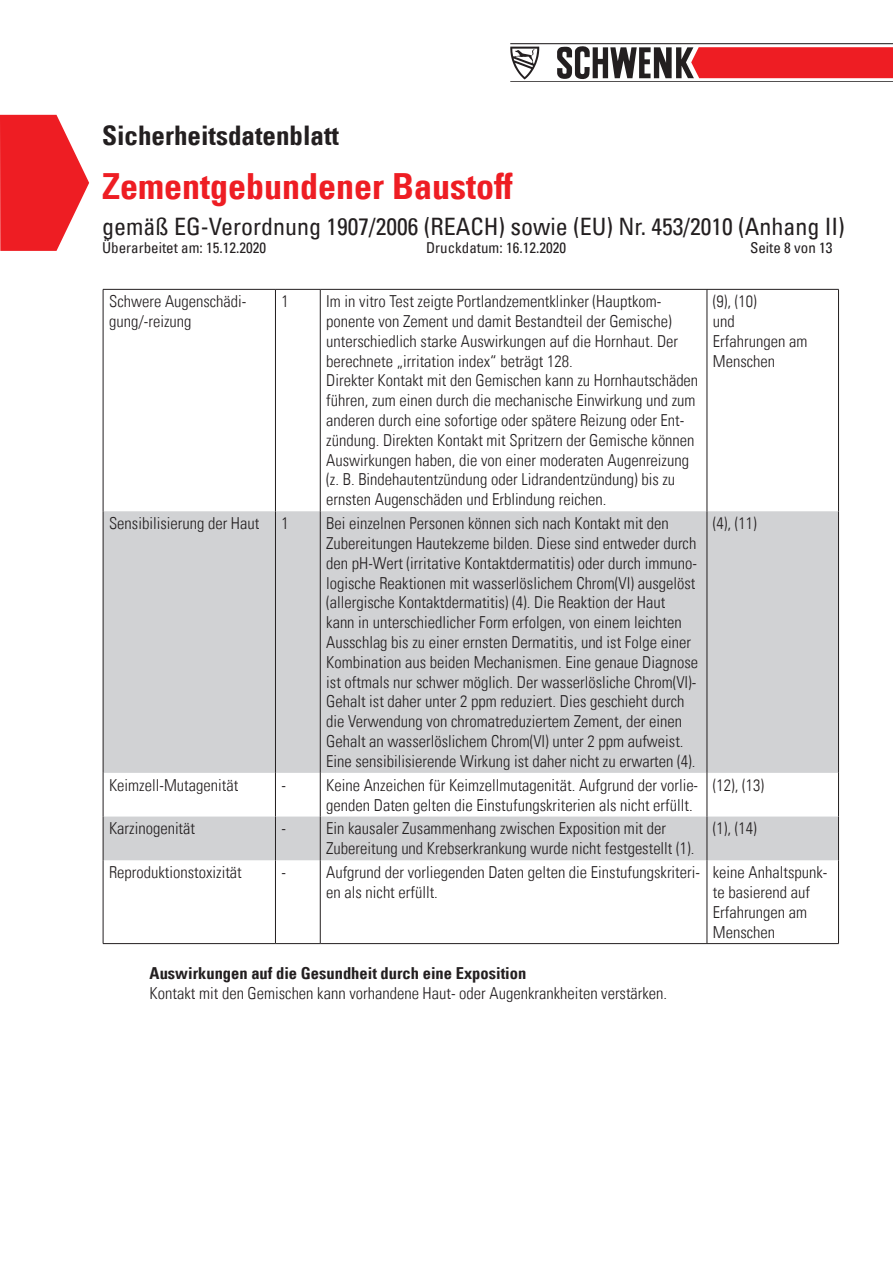
<style>
.page{position:relative;width:893px;height:1263px;background:#fff}
.page>*{position:absolute;margin:0;border:0;box-sizing:border-box;transform-origin:0 0}
.t1{font:36px "Univers Com 67 Bold Cond";color:#ee1d23}
.t2{font:27px "Univers Com 67 Bold Cond";color:#231f20}
.t3{font:condensed 24px "Univers Com 57";color:#231f20}
.t4{font:16.5px/19.8px "Univers Com 47 Light Cond";color:#231f20}
.t5{font:16.5px "Univers Com 67 Bold Cond";color:#231f20}
.t6{font:condensed 15px "Univers Com 57";color:#231f20}
</style>
<div class="page">
<hr style="left:510px;top:81px;width:383px;height:1px;background:#231f20">
<hr style="left:510px;top:43px;width:383px;height:1px;background:#231f20">
<svg style="left:510px;top:47px;width:29px;height:32px"></svg>
<svg style="left:557px;top:46px;width:336px;height:33px"></svg>
<svg style="left:0;top:115px;width:89px;height:136px"></svg>
<svg style="left:104px;top:511px;width:734px;height:349px;background:#d6d7d9"></svg>
<hr style="left:103px;top:289px;width:172px;height:1px;background:#231f20">
<hr style="left:103px;top:290px;width:1px;height:221px;background:#231f20">
<hr style="left:275px;top:289px;width:45px;height:1px;background:#231f20">
<hr style="left:275px;top:290px;width:1px;height:221px;background:#231f20">
<hr style="left:320px;top:289px;width:387px;height:1px;background:#231f20">
<hr style="left:320px;top:290px;width:1px;height:221px;background:#231f20">
<hr style="left:707px;top:289px;width:132px;height:1px;background:#231f20">
<hr style="left:707px;top:290px;width:1px;height:221px;background:#231f20">
<hr style="left:838px;top:290px;width:1px;height:221px;background:#231f20">
<hr style="left:103px;top:511px;width:1px;height:262px;background:#231f20">
<hr style="left:275px;top:511px;width:1px;height:262px;background:#231f20">
<hr style="left:320px;top:511px;width:1px;height:262px;background:#231f20">
<hr style="left:707px;top:511px;width:1px;height:262px;background:#231f20">
<hr style="left:838px;top:511px;width:1px;height:262px;background:#231f20">
<hr style="left:103px;top:773px;width:1px;height:43px;background:#231f20">
<hr style="left:275px;top:773px;width:1px;height:43px;background:#231f20">
<hr style="left:320px;top:773px;width:1px;height:43px;background:#231f20">
<hr style="left:707px;top:773px;width:1px;height:43px;background:#231f20">
<hr style="left:838px;top:773px;width:1px;height:43px;background:#231f20">
<hr style="left:103px;top:816px;width:1px;height:44px;background:#231f20">
<hr style="left:275px;top:816px;width:1px;height:44px;background:#231f20">
<hr style="left:320px;top:816px;width:1px;height:44px;background:#231f20">
<hr style="left:707px;top:816px;width:1px;height:44px;background:#231f20">
<hr style="left:838px;top:816px;width:1px;height:44px;background:#231f20">
<hr style="left:103px;top:860px;width:1px;height:83px;background:#231f20">
<hr style="left:275px;top:860px;width:1px;height:83px;background:#231f20">
<hr style="left:320px;top:860px;width:1px;height:83px;background:#231f20">
<hr style="left:707px;top:860px;width:1px;height:83px;background:#231f20">
<hr style="left:838px;top:860px;width:1px;height:83px;background:#231f20">
<hr style="left:103px;top:943px;width:172px;height:1px;background:#231f20">
<hr style="left:275px;top:943px;width:45px;height:1px;background:#231f20">
<hr style="left:320px;top:943px;width:387px;height:1px;background:#231f20">
<hr style="left:707px;top:943px;width:132px;height:1px;background:#231f20">
<h2 class="t2" style="left:102px;top:119px;width:239px">Sicherheitsdatenblatt</h2>
<h1 class="t1" style="left:102px;top:164px;width:412px">Zementgebundener Baustoff</h1>
<h3 class="t3" style="left:102px;top:211px;width:744px">gemäß EG-Verordnung 1907/2006 (REACH) sowie (EU) Nr. 453/2010 (Anhang II)</h3>
<p class="t6" style="left:102px;top:238px;width:166px">Überarbeitet am: 15.12.2020</p>
<p class="t6" style="left:426px;top:238px;width:141px">Druckdatum: 16.12.2020</p>
<p class="t6" style="left:750px;top:238px;width:84px">Seite 8 von 13</p>
<p class="t4" style="left:109px;top:292px;width:139px">Schwere Augenschädi&shy;gung/-reizung</p>
<p class="t4" style="left:281px;top:292px;width:9px">1</p>
<p class="t4" style="left:326px;top:292px;width:374px">Im in vitro Test zeigte Portlandzementklinker (Hauptkom&shy;ponente von Zement und damit Bestandteil der Gemische) unterschiedlich starke Auswirkungen auf die Hornhaut. Der berechnete „irritation index“ beträgt 128.<br>Direkter Kontakt mit den Gemischen kann zu Hornhautschäden führen, zum einen durch die mechanische Einwirkung und zum anderen durch eine sofortige oder spätere Reizung oder Ent&shy;zündung. Direkten Kontakt mit Spritzern der Gemische können Auswirkungen haben, die von einer moderaten Augenreizung (z. B. Bindehautentzündung oder Lidrandentzündung) bis zu ernsten Augenschäden und Erblindung reichen.</p>
<p class="t4" style="left:713px;top:292px;width:96px">(9), (10)<br>und<br>Erfahrungen am<br>Menschen</p>
<p class="t4" style="left:109px;top:513px;width:152px">Sensibilisierung der Haut</p>
<p class="t4" style="left:281px;top:513px;width:9px">1</p>
<p class="t4" style="left:326px;top:513px;width:373px">Bei einzelnen Personen können sich nach Kontakt mit den Zubereitungen Hautekzeme bilden. Diese sind entweder durch den pH-Wert (irritative Kontaktdermatitis) oder durch immuno&shy;logische Reaktionen mit wasserlöslichem Chrom(VI) ausgelöst (allergische Kontaktdermatitis) (4). Die Reaktion der Haut<br>kann in unterschiedlicher Form erfolgen, von einem leichten Ausschlag bis zu einer ernsten Dermatitis, und ist Folge einer Kombination aus beiden Mechanismen. Eine genaue Diagnose ist oftmals nur schwer möglich. Der wasserlösliche Chrom(VI)- Gehalt ist daher unter 2 ppm reduziert. Dies geschieht durch die Verwendung von chromatreduziertem Zement, der einen Gehalt an wasserlöslichem Chrom(VI) unter 2 ppm aufweist.<br>Eine sensibilisierende Wirkung ist daher nicht zu erwarten (4).</p>
<p class="t4" style="left:713px;top:513px;width:45px">(4), (11)</p>
<p class="t4" style="left:109px;top:775px;width:131px">Keimzell-Mutagenität</p>
<p class="t4" style="left:281px;top:775px;width:6px">-</p>
<p class="t4" style="left:326px;top:775px;width:373px">Keine Anzeichen für Keimzellmutagenität. Aufgrund der vorlie&shy;genden Daten gelten die Einstufungskriterien als nicht erfüllt.</p>
<p class="t4" style="left:713px;top:775px;width:53px">(12), (13)</p>
<p class="t4" style="left:109px;top:819px;width:88px">Karzinogenität</p>
<p class="t4" style="left:281px;top:819px;width:6px">-</p>
<p class="t4" style="left:326px;top:819px;width:370px">Ein kausaler Zusammenhang zwischen Exposition mit der<br>Zubereitung und Krebserkrankung wurde nicht festgestellt (1).</p>
<p class="t4" style="left:713px;top:819px;width:45px">(1), (14)</p>
<p class="t4" style="left:109px;top:862px;width:134px">Reproduktionstoxizität</p>
<p class="t4" style="left:281px;top:862px;width:6px">-</p>
<p class="t4" style="left:326px;top:862px;width:375px">Aufgrund der vorliegenden Daten gelten die Einstufungskriteri&shy;en als nicht erfüllt.</p>
<p class="t4" style="left:713px;top:862px;width:116px">keine Anhaltspunk&shy;te basierend auf<br>Erfahrungen am<br>Menschen</p>
<p class="t5" style="left:150px;top:963px;width:378px">Auswirkungen auf die Gesundheit durch eine Exposition</p>
<p class="t4" style="left:150px;top:983px;width:519px">Kontakt mit den Gemischen kann vorhandene Haut- oder Augenkrankheiten verstärken.</p>
</div>
